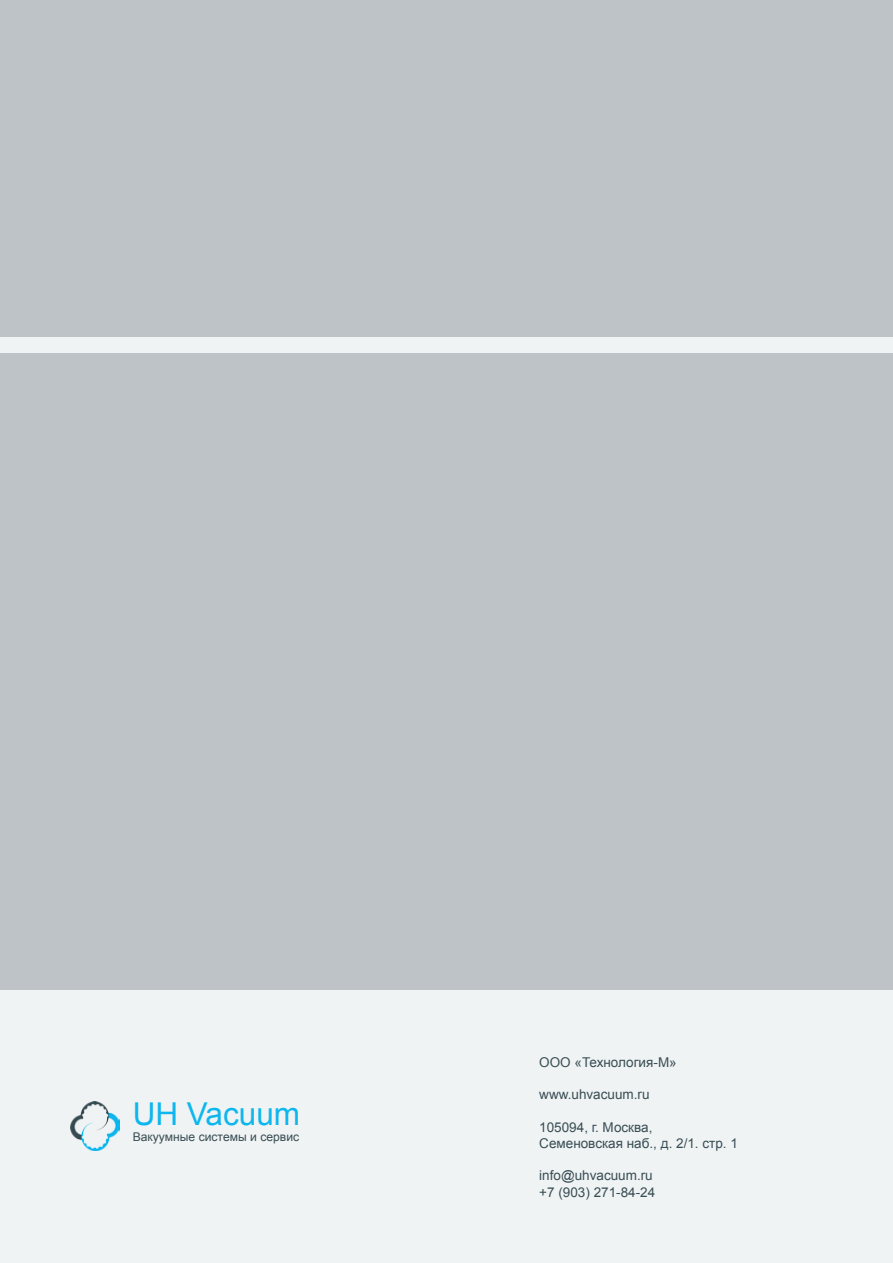
<style>
.page{position:relative;width:893px;height:1263px;background:#bdc3c7}
.page>*{position:absolute;margin:0;border:0;box-sizing:border-box;transform-origin:0 0}
.t1{font:31.5px "Arial";color:#0db7ed}
.t2{font:13.5px/16.2px "Arial";color:#384d54}
.t3{font:12px "Arial";color:#384d54}
</style>
<div class="page">
<div style="left:0;top:337px;width:893px;height:16px;background:#f0f3f4"></div>
<div style="left:0;top:991px;width:893px;height:272px;background:#f0f3f4"></div>
<img style="left:70px;top:1102px;width:49px;height:49px">
<h1 class="t1" style="left:133px;top:1093px;width:169px">UH Vacuum</h1>
<p class="t3" style="left:133px;top:1129px;width:168px">Вакуумные системы и сервис</p>
<p class="t2" style="left:539px;top:1054px;width:139px">ООО «Технология-М»</p>
<p class="t2" style="left:539px;top:1086px;width:112px">www.uhvacuum.ru</p>
<p class="t2" style="left:539px;top:1119px;width:200px">105094, г. Москва,<br>Семеновская наб., д. 2/1. стр. 1</p>
<p class="t2" style="left:539px;top:1167px;width:117px">info@uhvacuum.ru +7 (903) 271-84-24</p>
</div>
